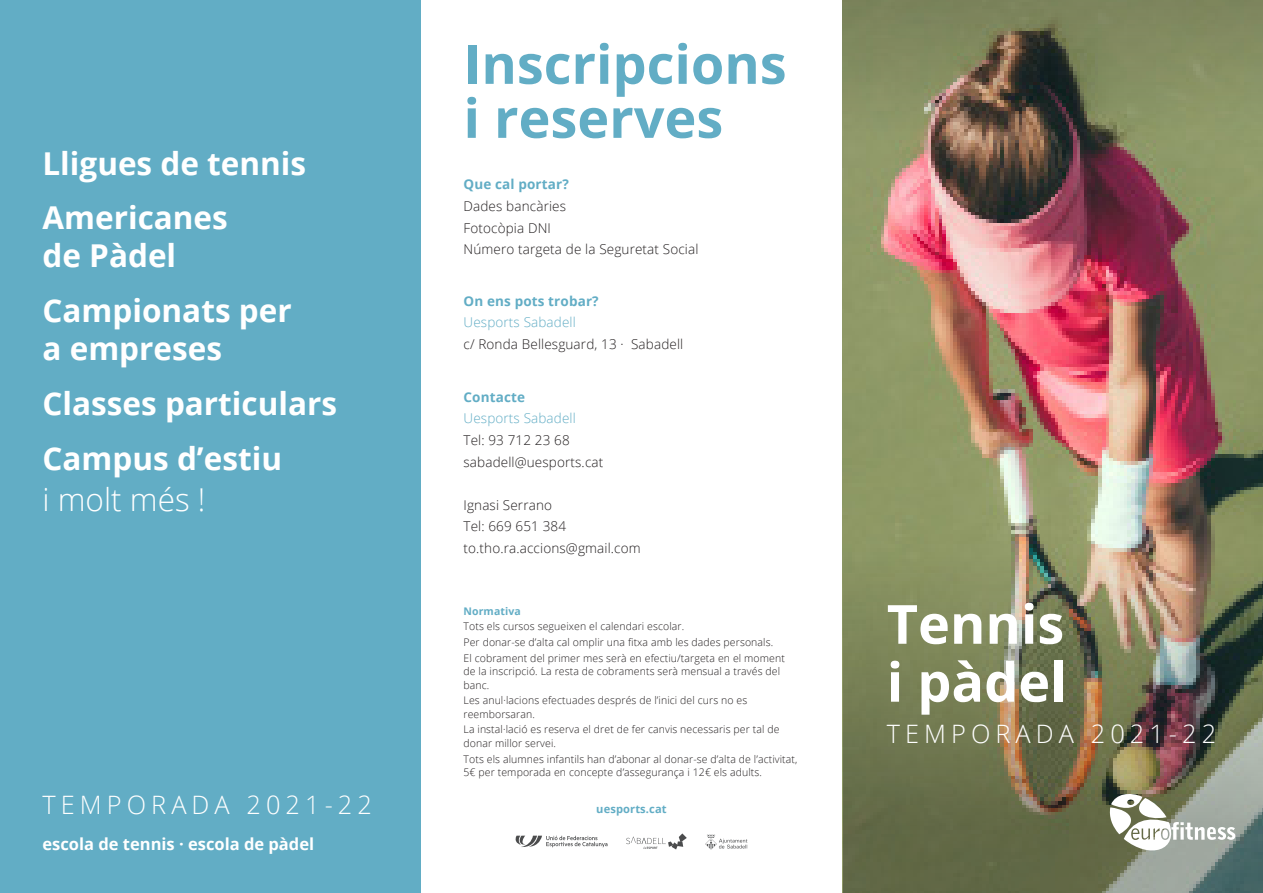
<style>
.page{position:relative;width:1263px;height:893px;background:#fff}
.page>*{position:absolute;margin:0;border:0;box-sizing:border-box;transform-origin:0 0}
.t1{font:700 54px "Open Sans";color:#62adc5}
.t2{font:700 54px "Open Sans";color:#fff}
.t3{font:700 31.5px/37.8px "Open Sans";color:#fff}
.t4{font:300 25.35px "Open Sans";letter-spacing:.2em;color:#fff}
.t5{font:700 16.5px "Open Sans";color:#fff}
.t6{font:300 13.5px "Open Sans";letter-spacing:.01em;color:#231f20}
.t7{font:700 13.5px "Open Sans";letter-spacing:.01em;color:#62adc5}
.t8{font:300 13.5px "Open Sans";letter-spacing:.01em;color:#62adc5}
.t9{font:700 11.1px "Open Sans";letter-spacing:.01em;color:#62adc5}
.t10{font:300 10.5px/13.5px "Open Sans";letter-spacing:.01em;color:#231f20}
.t11{font:700 10.5px "Open Sans";letter-spacing:.01em;color:#62adc5}
.s1{font-weight:300}
</style>
<div class="page">
<img style="left:842px;top:151px;width:421px;height:742px">
<svg style="left:842px;top:0;width:421px;height:151px;background:#7a7d59"></svg>
<div style="left:0;top:0;width:421px;height:893px;background:#62adc5"></div>
<svg style="left:843px;top:536px;width:420px;height:357px;background:#7b7b5b"></svg>
<svg style="left:1109px;top:791px;width:126px;height:69px"></svg>
<svg style="left:515px;top:836px;width:92px;height:11px"></svg>
<svg style="left:705px;top:835px;width:42px;height:14px"></svg>
<svg style="left:626px;top:833px;width:61px;height:16px"></svg>
<p class="t3" style="left:43px;top:144px;width:265px">Lligues de tennis</p>
<p class="t3" style="left:43px;top:198px;width:187px">Americanes de Pàdel</p>
<p class="t3" style="left:43px;top:291px;width:251px">Campionats per a empreses</p>
<p class="t3" style="left:43px;top:384px;width:296px">Classes particulars</p>
<p class="t3" style="left:43px;top:437px;width:241px;line-height:41.4px">Campus d’estiu <span class="s1">i molt més !</span></p>
<p class="t4" style="left:43px;top:788px;width:331px">TEMPORADA 2021-22</p>
<p class="t5" style="left:43px;top:833px;width:273px">escola de tennis · escola de pàdel</p>
<p class="t1" style="left:463px;top:26px;width:325px">Inscripcions</p>
<p class="t1" style="left:463px;top:80px;width:261px">i reserves</p>
<p class="t7" style="left:463px;top:175px;width:107px">Que cal portar?</p>
<p class="t6" style="left:463px;top:197px;width:104px">Dades bancàries</p>
<p class="t6" style="left:463px;top:218px;width:89px">Fotocòpia DNI</p>
<p class="t6" style="left:463px;top:240px;width:236px">Número targeta de la Seguretat Social</p>
<p class="t7" style="left:463px;top:291px;width:137px">On ens pots trobar?</p>
<p class="t8" style="left:463px;top:313px;width:114px">Uesports Sabadell</p>
<p class="t6" style="left:463px;top:335px;width:221px">c/ Ronda Bellesguard, 13 · Sabadell</p>
<p class="t7" style="left:463px;top:387px;width:63px">Contacte</p>
<p class="t8" style="left:463px;top:409px;width:114px">Uesports Sabadell</p>
<p class="t6" style="left:463px;top:431px;width:108px">Tel: 93 712 23 68</p>
<p class="t6" style="left:463px;top:452px;width:141px">sabadell@uesports.cat</p>
<p class="t6" style="left:463px;top:496px;width:90px">Ignasi Serrano</p>
<p class="t6" style="left:463px;top:517px;width:104px">Tel: 669 651 384</p>
<p class="t6" style="left:463px;top:539px;width:179px">to.tho.ra.accions@gmail.com</p>
<p class="t11" style="left:463px;top:604px;width:59px">Normativa</p>
<p class="t10" style="left:463px;top:620px;width:222px">Tots els cursos segueixen el calendari escolar.</p>
<p class="t10" style="left:463px;top:635px;width:311px">Per donar-se d’alta cal omplir una fitxa amb les dades personals.</p>
<p class="t10" style="left:463px;top:651px;width:323px">El cobrament del primer mes serà en efectiu/targeta en el moment de la inscripció. La resta de cobraments serà mensual a través del banc.</p>
<p class="t10" style="left:463px;top:693px;width:285px">Les anul·lacions efectuades després de l’inici del curs no es reemborsaran.</p>
<p class="t10" style="left:463px;top:723px;width:318px">La instal·lació es reserva el dret de fer canvis necessaris per tal de donar millor servei.</p>
<p class="t10" style="left:463px;top:752px;width:335px">Tots els alumnes infantils han d’abonar al donar-se d’alta de l’activitat,<br>5€ per temporada en concepte d’assegurança i 12€ els adults.</p>
<p class="t9" style="left:596px;top:801px;width:72px">uesports.cat</p>
<p class="t2" style="left:887px;top:586px;width:179px">Tennis</p>
<p class="t2" style="left:887px;top:644px;width:181px">i pàdel</p>
<p class="t4" style="left:887px;top:717px;width:331px">TEMPORADA 2021-22</p>
</div>
